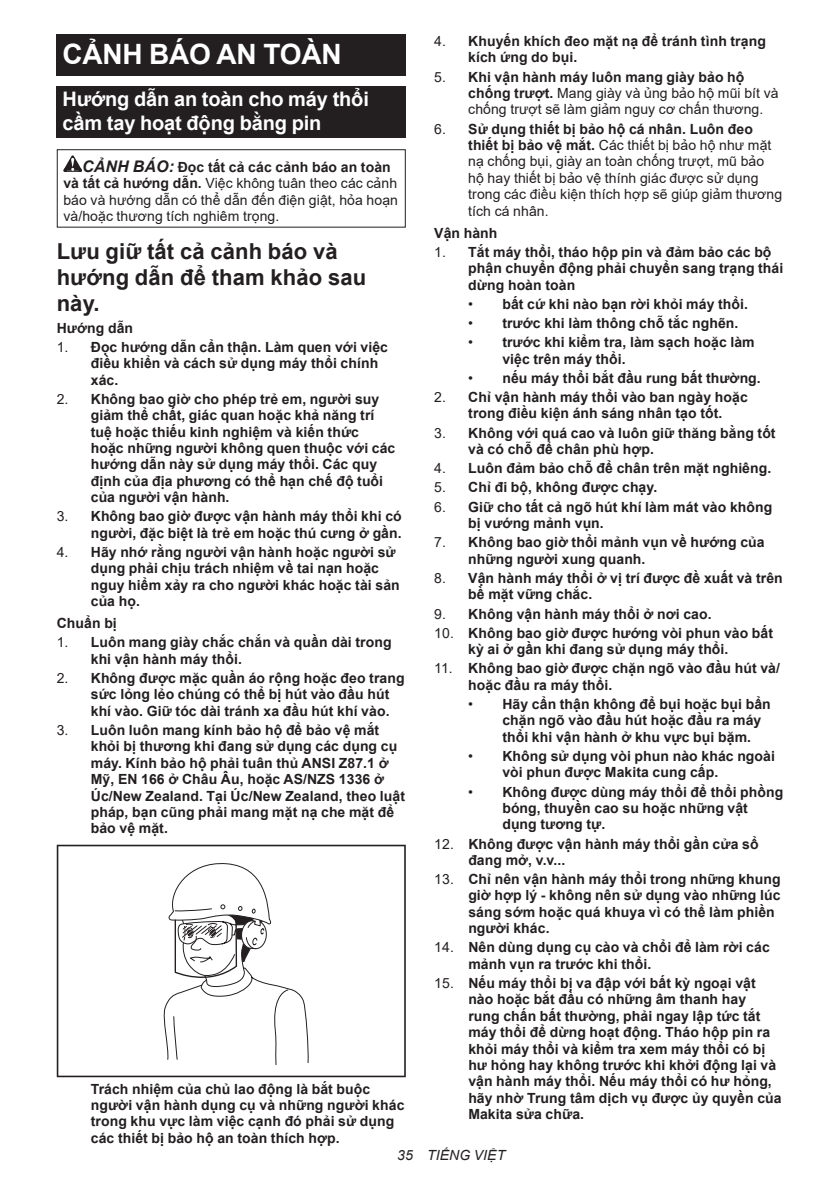
<style>
.page{position:relative;width:840px;height:1191px;background:#fff}
.page>*{position:absolute;margin:0;border:0;box-sizing:border-box;transform-origin:0 0}
.t1{font:700 28px "Arial";letter-spacing:-.01em;color:#fff}
.t2{font:700 22px/25.8px "Arial";letter-spacing:.005em;color:#231f20}
.t3{font:700 20px/23.4px "Arial";letter-spacing:-.01em;color:#fff}
.t4{font:700 14px/16.4px "Arial";letter-spacing:.005em;color:#231f20}
.t5{font:14px/16.4px "Arial";letter-spacing:.005em;color:#231f20}
.t6{font:italic 14px "Arial";letter-spacing:.005em;color:#231f20}
.s1{font-weight:700;font-style:italic;font-size:16px}
.s2{font-weight:700}
.s3{font-weight:400}
</style>
<div class="page">
<div style="left:57px;top:34px;width:348px;height:41px;background:#231f20"></div>
<div style="left:57px;top:86px;width:348px;height:52px;background:#231f20"></div>
<svg style="left:63px;top:155px;width:19px;height:17px"></svg>
<div style="left:57px;top:149px;width:348px;height:79px;border:1px solid #231f20"></div>
<svg style="left:57px;top:844px;width:348px;height:233px"></svg>
<svg style="left:160px;top:859px;width:149px;height:206px"></svg>
<h1 class="t1" style="left:62px;top:34px;width:280px">CẢNH BÁO AN TOÀN</h1>
<h3 class="t3" style="left:62px;top:88px;width:308px">Hướng dẫn an toàn cho máy thổi cầm tay hoạt động bằng pin</h3>
<p class="t5" style="left:63px;top:159px;width:336px;text-indent:19px"><span class="s1">CẢNH BÁO:</span> <span class="s2">Đọc tất cả các cảnh báo an toàn và tất cả hướng dẫn.</span> Việc không tuân theo các cảnh báo và hướng dẫn có thể dẫn đến điện giật, hỏa hoạn và/hoặc thương tích nghiêm trọng.</p>
<h2 class="t2" style="left:57px;top:239px;width:311px">Lưu giữ tất cả cảnh báo và hướng dẫn để tham khảo sau này.</h2>
<p class="t4" style="left:57px;top:320px;width:78px">Hướng dẫn</p>
<p class="t4" style="left:91px;top:339px;width:298px;text-indent:-34px"><span class="s3">1.</span> Đọc hướng dẫn cẩn thận. Làm quen với việc điều khiển và cách sử dụng máy thổi chính xác.</p>
<p class="t4" style="left:91px;top:391px;width:306px;text-indent:-34px"><span class="s3">2.</span> Không bao giờ cho phép trẻ em, người suy giảm thể chất, giác quan hoặc khả năng trí tuệ hoặc thiếu kinh nghiệm và kiến thức hoặc những người không quen thuộc với các hướng dẫn này sử dụng máy thổi. Các quy định của địa phương có thể hạn chế độ tuổi của người vận hành.</p>
<p class="t4" style="left:57px;top:508px;width:346px;text-align:right"><span class="s3">3.</span> Không bao giờ được vận hành máy thổi khi có người, đặc biệt là trẻ em hoặc thú cưng ở gần.</p>
<p class="t4" style="left:91px;top:544px;width:310px;text-indent:-34px"><span class="s3">4.</span> Hãy nhớ rằng người vận hành hoặc người sử dụng phải chịu trách nhiệm về tai nạn hoặc nguy hiểm xảy ra cho người khác hoặc tài sản của họ.</p>
<p class="t4" style="left:57px;top:615px;width:62px">Chuẩn bị</p>
<p class="t4" style="left:91px;top:634px;width:302px;text-indent:-34px"><span class="s3">1.</span> Luôn mang giày chắc chắn và quần dài trong khi vận hành máy thổi.</p>
<p class="t4" style="left:91px;top:670px;width:315px;text-indent:-34px"><span class="s3">2.</span> Không được mặc quần áo rộng hoặc đeo trang sức lỏng lẻo chúng có thể bị hút vào đầu hút khí vào. Giữ tóc dài tránh xa đầu hút khí vào.</p>
<p class="t4" style="left:91px;top:722px;width:315px;text-indent:-34px"><span class="s3">3.</span> Luôn luôn mang kính bảo hộ để bảo vệ mắt khỏi bị thương khi đang sử dụng các dụng cụ máy. Kính bảo hộ phải tuân thủ ANSI Z87.1 ở Mỹ, EN 166 ở Châu Âu, hoặc AS/NZS 1336 ở Úc/New Zealand. Tại Úc/New Zealand, theo luật pháp, bạn cũng phải mang mặt nạ che mặt để bảo vệ mặt.</p>
<p class="t4" style="left:91px;top:1080px;width:315px">Trách nhiệm của chủ lao động là bắt buộc người vận hành dụng cụ và những người khác trong khu vực làm việc cạnh đó phải sử dụng các thiết bị bảo hộ an toàn thích hợp.</p>
<p class="t4" style="left:468px;top:33px;width:299px;text-indent:-34px"><span class="s3">4.</span> Khuyến khích đeo mặt nạ để tránh tình trạng kích ứng do bụi.</p>
<p class="t5" style="left:468px;top:68px;width:312px;text-indent:-34px">5. <span class="s2">Khi vận hành máy luôn mang giày bảo hộ chống trượt.</span> Mang giày và ủng bảo hộ mũi bít và chống trượt sẽ làm giảm nguy cơ chấn thương.</p>
<p class="t5" style="left:468px;top:120px;width:315px;text-indent:-34px">6. <span class="s2">Sử dụng thiết bị bảo hộ cá nhân. Luôn đeo thiết bị bảo vệ mắt.</span> Các thiết bị bảo hộ như mặt nạ chống bụi, giày an toàn chống trượt, mũ bảo hộ hay thiết bị bảo vệ thính giác được sử dụng trong các điều kiện thích hợp sẽ giúp giảm thương tích cá nhân.</p>
<p class="t4" style="left:434px;top:225px;width:65px">Vận hành</p>
<p class="t4" style="left:468px;top:244px;width:316px;text-indent:-34px"><span class="s3">1.</span> Tắt máy thổi, tháo hộp pin và đảm bảo các bộ phận chuyển động phải chuyển sang trạng thái dừng hoàn toàn</p>
<p class="t4" style="left:468px;top:296px;width:281px"><span class="s3">•</span> bất cứ khi nào bạn rời khỏi máy thổi.</p>
<p class="t4" style="left:468px;top:315px;width:271px"><span class="s3">•</span> trước khi làm thông chỗ tắc nghẽn.</p>
<p class="t4" style="left:502px;top:334px;width:254px;text-indent:-34px"><span class="s3">•</span> trước khi kiểm tra, làm sạch hoặc làm việc trên máy thổi.</p>
<p class="t4" style="left:468px;top:370px;width:294px"><span class="s3">•</span> nếu máy thổi bắt đầu rung bất thường.</p>
<p class="t4" style="left:468px;top:389px;width:281px;text-indent:-34px"><span class="s3">2.</span> Chỉ vận hành máy thổi vào ban ngày hoặc trong điều kiện ánh sáng nhân tạo tốt.</p>
<p class="t4" style="left:468px;top:425px;width:308px;text-indent:-34px"><span class="s3">3.</span> Không với quá cao và luôn giữ thăng bằng tốt và có chỗ để chân phù hợp.</p>
<p class="t4" style="left:434px;top:460px;width:338px"><span class="s3">4.</span> Luôn đảm bảo chỗ để chân trên mặt nghiêng.</p>
<p class="t4" style="left:434px;top:479px;width:224px"><span class="s3">5.</span> Chỉ đi bộ, không được chạy.</p>
<p class="t4" style="left:468px;top:499px;width:305px;text-indent:-34px"><span class="s3">6.</span> Giữ cho tất cả ngõ hút khí làm mát vào không bị vướng mảnh vụn.</p>
<p class="t4" style="left:468px;top:534px;width:298px;text-indent:-34px"><span class="s3">7.</span> Không bao giờ thổi mảnh vụn về hướng của những người xung quanh.</p>
<p class="t4" style="left:468px;top:570px;width:316px;text-indent:-34px"><span class="s3">8.</span> Vận hành máy thổi ở vị trí được đề xuất và trên bề mặt vững chắc.</p>
<p class="t4" style="left:434px;top:605px;width:279px"><span class="s3">9.</span> Không vận hành máy thổi ở nơi cao.</p>
<p class="t4" style="left:468px;top:625px;width:306px;text-indent:-34px"><span class="s3">10.</span> Không bao giờ được hướng vòi phun vào bất kỳ ai ở gần khi đang sử dụng máy thổi.</p>
<p class="t4" style="left:468px;top:660px;width:313px;text-indent:-34px"><span class="s3">11.</span> Không bao giờ được chặn ngõ vào đầu hút và/ hoặc đầu ra máy thổi.</p>
<p class="t4" style="left:502px;top:696px;width:270px;text-indent:-34px"><span class="s3">•</span> Hãy cẩn thận không để bụi hoặc bụi bẩn chặn ngõ vào đầu hút hoặc đầu ra máy thổi khi vận hành ở khu vực bụi bặm.</p>
<p class="t4" style="left:502px;top:748px;width:274px;text-indent:-34px"><span class="s3">•</span> Không sử dụng vòi phun nào khác ngoài vòi phun được Makita cung cấp.</p>
<p class="t4" style="left:502px;top:783px;width:282px;text-indent:-34px"><span class="s3">•</span> Không được dùng máy thổi để thổi phồng bóng, thuyền cao su hoặc những vật dụng tương tự.</p>
<p class="t4" style="left:468px;top:835px;width:291px;text-indent:-34px"><span class="s3">12.</span> Không được vận hành máy thổi gần cửa sổ đang mở, v.v...</p>
<p class="t4" style="left:468px;top:871px;width:314px;text-indent:-34px"><span class="s3">13.</span> Chỉ nên vận hành máy thổi trong những khung giờ hợp lý - không nên sử dụng vào những lúc sáng sớm hoặc quá khuya vì có thể làm phiền người khác.</p>
<p class="t4" style="left:468px;top:939px;width:303px;text-indent:-34px"><span class="s3">14.</span> Nên dùng dụng cụ cào và chổi để làm rời các mảnh vụn ra trước khi thổi.</p>
<p class="t4" style="left:468px;top:975px;width:315px;text-indent:-34px"><span class="s3">15.</span> Nếu máy thổi bị va đập với bất kỳ ngoại vật nào hoặc bắt đầu có những âm thanh hay<br>rung chấn bất thường, phải ngay lập tức tắt máy thổi để dừng hoạt động. Tháo hộp pin ra khỏi máy thổi và kiểm tra xem máy thổi có bị hư hỏng hay không trước khi khởi động lại và vận hành máy thổi. Nếu máy thổi có hư hỏng, hãy nhờ Trung tâm dịch vụ được ủy quyền của Makita sửa chữa.</p>
<p class="t6" style="left:397px;top:1146px;width:109px">35 TIẾNG VIỆT</p>
</div>
